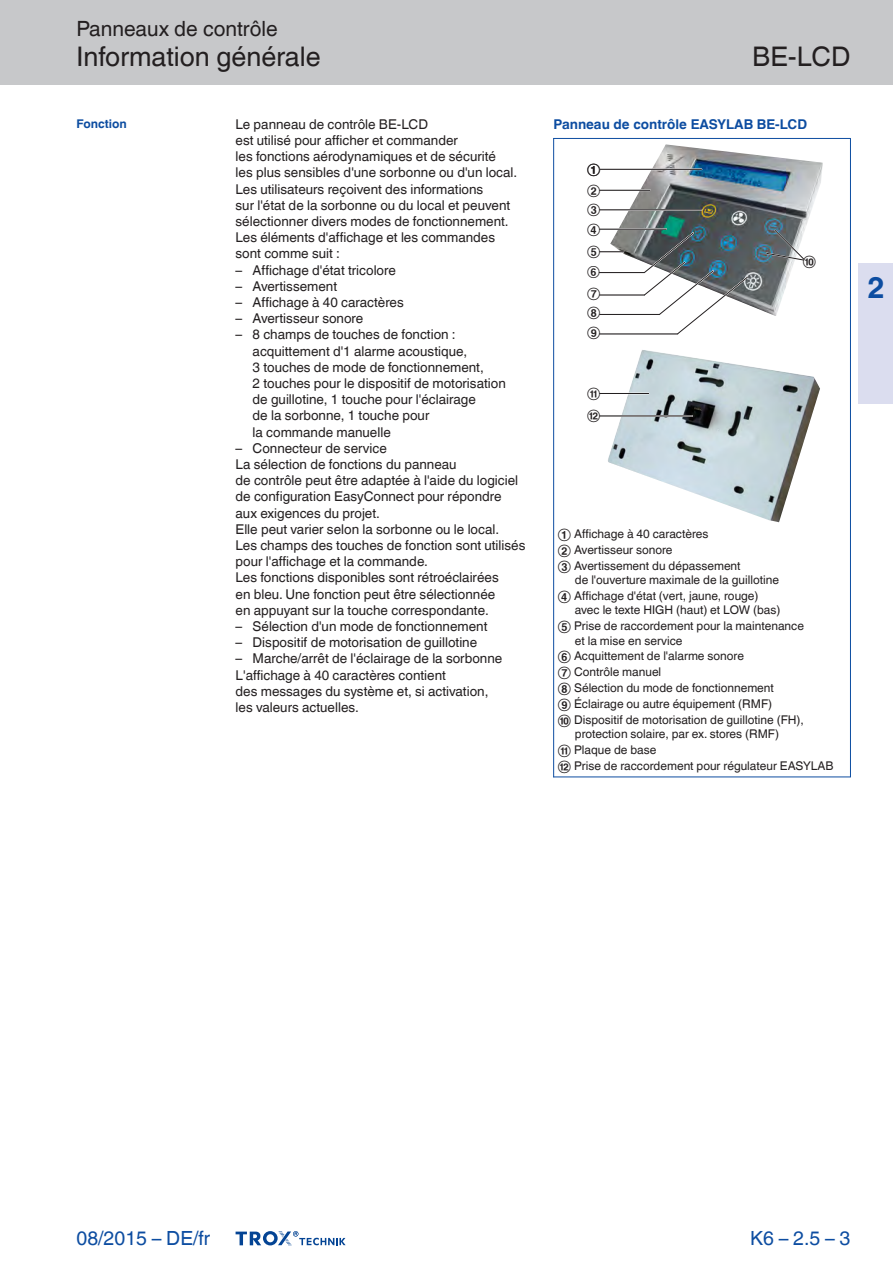
<style>
.page{position:relative;width:893px;height:1263px;background:#fff}
.page>*{position:absolute;margin:0;border:0;box-sizing:border-box;transform-origin:0 0}
.t1{font:700 30px "TROX Helvetica";color:#0d4da1}
.t2{font:27px "TROX Helvetica";color:#231f20}
.t3{font:21px "TROX Helvetica";color:#231f20}
.t4{font:19.5px "TROX Helvetica";color:#0d4da1}
.t5{font:13.5px/16.2px "TROX Helvetica";color:#231f20}
.t6{font:700 13.5px "TROX Helvetica";color:#0d4da1}
.t7{font:12px/15.8px "TROX Helvetica";color:#231f20}
.t8{font:700 12px "TROX Helvetica";color:#0d4da1}
.t9{font:11.55px "TROX Helvetica";color:#231f20}
</style>
<div class="page">
<div style="left:0;top:0;width:893px;height:85px;background:#c7c8ca"></div>
<svg style="left:236px;top:1231px;width:110px;height:15px"></svg>
<div style="left:859px;top:264px;width:34px;height:140px;background:#dbddef"></div>
<img style="left:610px;top:144px;width:213px;height:172px">
<img style="left:608px;top:350px;width:212px;height:172px">
<hr style="left:600px;top:169px;width:102px;height:1px;background:#231f20">
<hr style="left:600px;top:190px;width:50px;height:1px;background:#231f20">
<hr style="left:600px;top:209px;width:102px;height:1px;background:#231f20">
<hr style="left:600px;top:228px;width:66px;height:2px;background:#fff">
<hr style="left:600px;top:229px;width:66px;height:1px;background:#231f20">
<svg style="left:600px;top:251px;width:23px;height:1px"></svg>
<hr style="left:599px;top:272px;width:45px;height:1px;background:#231f20">
<hr style="left:600px;top:314px;width:60px;height:1px;background:#231f20">
<hr style="left:600px;top:334px;width:78px;height:1px;background:#231f20">
<svg style="left:765px;top:228px;width:41px;height:34px"></svg>
<hr style="left:600px;top:393px;width:49px;height:1px;background:#231f20">
<hr style="left:600px;top:415px;width:92px;height:2px;background:#fff">
<hr style="left:600px;top:416px;width:92px;height:1px;background:#231f20">
<hr style="left:600px;top:294px;width:44px;height:2px;background:#fff">
<hr style="left:600px;top:295px;width:44px;height:1px;background:#231f20">
<svg style="left:642px;top:231px;width:107px;height:104px"></svg>
<hr style="left:553px;top:138px;width:1px;height:639px;background:#0d4da1">
<hr style="left:850px;top:138px;width:1px;height:639px;background:#0d4da1">
<hr style="left:553px;top:138px;width:297px;height:1px;background:#0d4da1">
<hr style="left:553px;top:776px;width:297px;height:1px;background:#0d4da1">
<h3 class="t3" style="left:77px;top:17px;width:203px">Panneaux de contrôle</h3>
<h2 class="t2" style="left:77px;top:41px;width:246px">Information générale</h2>
<p class="t8" style="left:77px;top:117px;width:52px">Fonction</p>
<p class="t5" style="left:236px;top:116px;width:283px">Le panneau de contrôle BE-LCD<br>est utilisé pour afficher et commander<br>les fonctions aérodynamiques et de sécurité<br>les plus sensibles d'une sorbonne ou d'un local.<br>Les utilisateurs reçoivent des informations<br>sur l'état de la sorbonne ou du local et peuvent sélectionner divers modes de fonctionnement.<br>Les éléments d'affichage et les commandes sont comme suit :</p>
<p class="t5" style="left:236px;top:262px;width:162px">– Affichage d'état tricolore</p>
<p class="t5" style="left:236px;top:278px;width:103px">– Avertissement</p>
<p class="t5" style="left:236px;top:294px;width:170px">– Affichage à 40 caractères</p>
<p class="t5" style="left:236px;top:310px;width:129px">– Avertisseur sonore</p>
<p class="t5" style="left:253px;top:327px;width:255px;text-indent:-17px">– 8 champs de touches de fonction : acquittement d'1 alarme acoustique,<br>3 touches de mode de fonctionnement,<br>2 touches pour le dispositif de motorisation de guillotine, 1 touche pour l'éclairage<br>de la sorbonne, 1 touche pour<br>la commande manuelle</p>
<p class="t5" style="left:236px;top:440px;width:291px">– Connecteur de service<br>La sélection de fonctions du panneau<br>de contrôle peut être adaptée à l'aide du logiciel de configuration EasyConnect pour répondre aux exigences du projet.<br>Elle peut varier selon la sorbonne ou le local.<br>Les champs des touches de fonction sont utilisés pour l'affichage et la commande.<br>Les fonctions disponibles sont rétroéclairées<br>en bleu. Une fonction peut être sélectionnée<br>en appuyant sur la touche correspondante.</p>
<p class="t5" style="left:236px;top:618px;width:253px">– Sélection d'un mode de fonctionnement</p>
<p class="t5" style="left:236px;top:634px;width:243px">– Dispositif de motorisation de guillotine</p>
<p class="t5" style="left:236px;top:651px;width:268px">– Marche/arrêt de l'éclairage de la sorbonne L'affichage à 40 caractères contient<br>des messages du système et, si activation, les valeurs actuelles.</p>
<h2 class="t2" style="left:752px;top:41px;width:100px">BE-LCD</h2>
<p class="t6" style="left:554px;top:116px;width:255px">Panneau de contrôle EASYLAB BE-LCD</p>
<p class="t7" style="left:587px;top:158px;width:15px;line-height:21px">①<br>②</p>
<p class="t7" style="left:587px;top:199px;width:15px;line-height:19.5px">③<br>④</p>
<p class="t7" style="left:587px;top:243px;width:15px">⑤</p>
<p class="t9" style="left:587px;top:264px;width:14px">⑥</p>
<p class="t7" style="left:587px;top:303px;width:15px;line-height:19.5px">⑧<br>⑨</p>
<p class="t7" style="left:803px;top:253px;width:15px">⑩</p>
<p class="t7" style="left:587px;top:285px;width:15px">⑦</p>
<p class="t7" style="left:587px;top:381px;width:15px;line-height:22.5px">⑪ ⑫</p>
<h1 class="t1" style="left:867px;top:270px;width:19px">2</h1>
<p class="t7" style="left:558px;top:526px;width:184px">① Affichage à 40 caractères<br>② Avertisseur sonore<br>③ Avertissement du dépassement</p>
<p class="t7" style="left:558px;top:572px;width:223px;text-indent:17px">de l'ouverture maximale de la guillotine<br>④ Affichage d'état (vert, jaune, rouge)</p>
<p class="t7" style="left:558px;top:602px;width:248px;text-align:center">avec le texte HIGH (haut) et LOW (bas)<br>⑤ Prise de raccordement pour la maintenance</p>
<p class="t7" style="left:558px;top:632px;width:248px;text-indent:17px">et la mise en service<br>⑥ Acquittement de l'alarme sonore<br>⑦ Contrôle manuel<br>⑧ Sélection du mode de fonctionnement<br>⑨ Éclairage ou autre équipement (RMF)<br>⑩ Dispositif de motorisation de guillotine (FH),</p>
<p class="t7" style="left:558px;top:726px;width:277px;text-indent:17px">protection solaire, par ex. stores (RMF)<br>⑪ Plaque de base<br>⑫ Prise de raccordement pour régulateur EASYLAB</p>
<h3 class="t4" style="left:77px;top:1227px;width:135px">08/2015 – DE/fr</h3>
<h3 class="t4" style="left:750px;top:1227px;width:102px">K6 – 2.5 – 3</h3>
</div>
